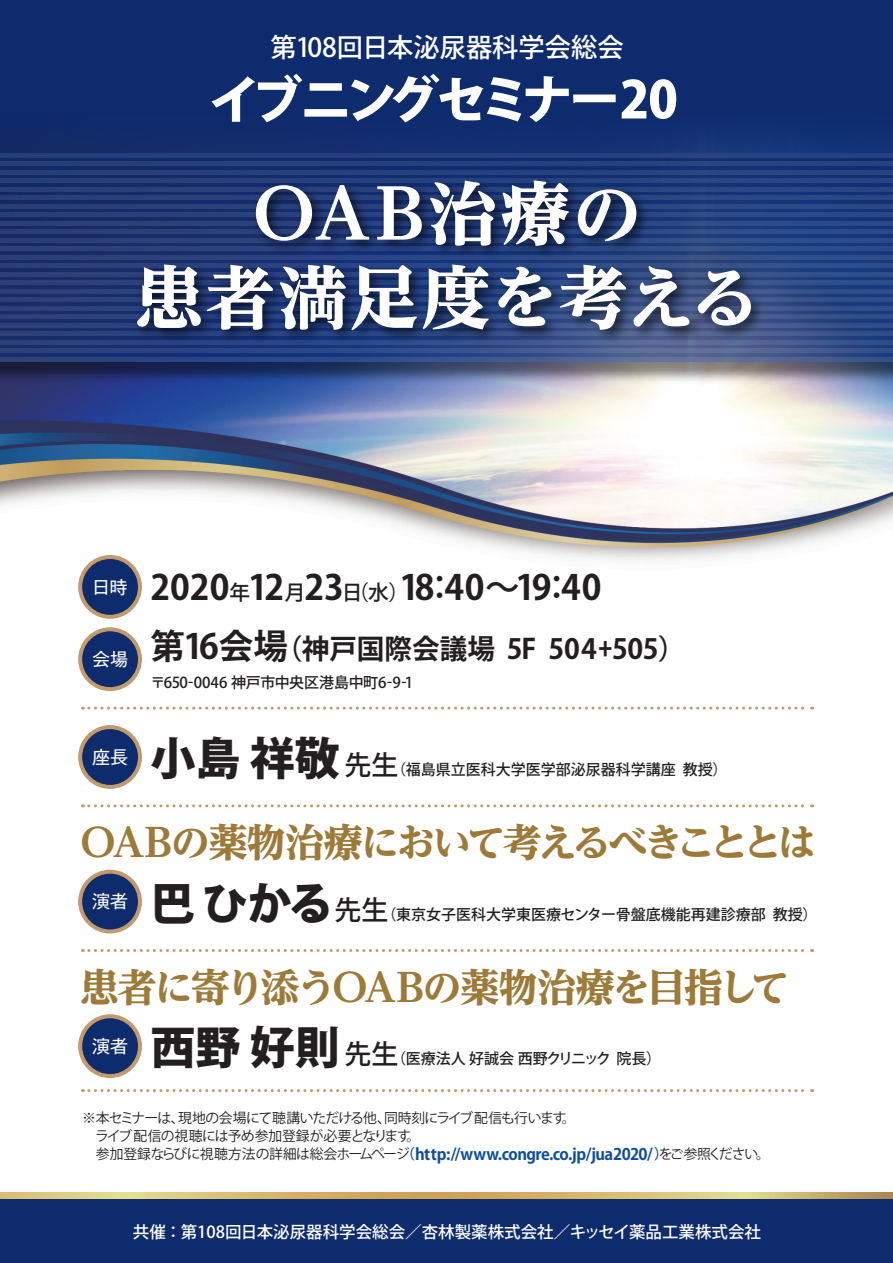
<style>
.page{position:relative;width:893px;height:1263px;background:#fff}
.page>*{position:absolute;margin:0;border:0;box-sizing:border-box;transform-origin:0 0}
.t1{font:800 69px/84px "UD Reimin Pro";letter-spacing:.035em;color:#fff;text-align:center}
.t2{font:800 51px "Koz Go Pro";letter-spacing:-.09em;color:#fff}
.t3{font:800 39px "UD Reimin Pro";letter-spacing:-.07em;color:#9d7a38}
.t4{font:700 34.5px "Koz Go Pro";color:#231f20}
.t5{font:700 27.6px "Koz Go Pro";color:#231f20}
.t6{font:500 26.25px "Koz Go Pro";color:#fff}
.t7{font:18px "Gothic MB101 Pro";color:#fff}
.t8{font:500 16.5px "Koz Go Pro";color:#fff}
.t9{font:500 15px "Koz Go Pro";color:#231f20}
.t10{font:500 15px "Koz Go Pro";letter-spacing:-.02em;color:#231f20}
.t11{font:13.8px "Koz Go Pro";letter-spacing:-.05em;color:#231f20}
.s1{font-weight:500;font-size:20.7px}
.s2{font-weight:500}
.s3{font-size:34.5px}
.s4{font-weight:800;font-size:45px}
.s5{font-size:27px}
.s6{font-weight:700;color:#0d4da1}
.s7{font-weight:700;font-size:15.9px;color:#0d4da1}
</style>
<div class="page">
<img style="left:0;top:387px;width:893px;height:247px">
<div style="left:0;top:0;width:893px;height:234px;background:#0d2b6d"></div>
<img style="left:0;top:361px;width:893px;height:26px">
<svg style="left:0;top:157px;width:893px;height:200px"></svg>
<svg style="left:0;top:323px;width:893px;height:4px"></svg>
<svg style="left:0;top:332px;width:893px;height:4px"></svg>
<svg style="left:0;top:340px;width:893px;height:4px"></svg>
<svg style="left:0;top:349px;width:893px;height:4px"></svg>
<svg style="left:0;top:357px;width:893px;height:4px"></svg>
<svg style="left:0;top:315px;width:893px;height:4px"></svg>
<svg style="left:0;top:306px;width:893px;height:4px"></svg>
<svg style="left:0;top:298px;width:893px;height:4px"></svg>
<svg style="left:0;top:289px;width:893px;height:4px"></svg>
<svg style="left:0;top:281px;width:893px;height:4px"></svg>
<svg style="left:0;top:272px;width:893px;height:4px"></svg>
<svg style="left:0;top:264px;width:893px;height:4px"></svg>
<svg style="left:0;top:255px;width:893px;height:4px"></svg>
<svg style="left:0;top:247px;width:893px;height:4px"></svg>
<svg style="left:0;top:238px;width:893px;height:4px"></svg>
<svg style="left:0;top:230px;width:893px;height:4px"></svg>
<svg style="left:0;top:221px;width:893px;height:4px"></svg>
<svg style="left:0;top:213px;width:893px;height:4px"></svg>
<svg style="left:0;top:204px;width:893px;height:4px"></svg>
<svg style="left:0;top:196px;width:893px;height:4px"></svg>
<svg style="left:0;top:187px;width:893px;height:4px"></svg>
<hr style="left:0;top:179px;width:893px;height:4px;background:#283f77">
<hr style="left:0;top:170px;width:893px;height:4px;background:#273f78">
<hr style="left:0;top:162px;width:893px;height:4px;background:#27417e">
<hr style="left:0;top:153px;width:893px;height:4px;background:#26407d">
<svg style="left:0;top:1193px;width:893px;height:6px;background:#d6ba71"></svg>
<div style="left:0;top:1199px;width:893px;height:64px;background:#0d2b6d"></div>
<svg style="left:89px;top:707px;width:724px;height:3px"></svg>
<svg style="left:89px;top:804px;width:724px;height:3px"></svg>
<svg style="left:78px;top:555px;width:64px;height:64px"></svg>
<div style="left:82px;top:559px;width:56px;height:56px;background:#0d2b6d;border-radius:50%"></div>
<svg style="left:78px;top:627px;width:64px;height:64px"></svg>
<div style="left:82px;top:631px;width:56px;height:56px;background:#0d2b6d;border-radius:50%"></div>
<svg style="left:78px;top:725px;width:64px;height:64px"></svg>
<div style="left:82px;top:729px;width:56px;height:56px;background:#0d2b6d;border-radius:50%"></div>
<svg style="left:78px;top:870px;width:64px;height:63px"></svg>
<div style="left:82px;top:874px;width:56px;height:55px;background:#0d2b6d;border-radius:50%"></div>
<img style="left:125px;top:169px;width:657px;height:204px">
<svg style="left:89px;top:949px;width:724px;height:3px"></svg>
<svg style="left:89px;top:1089px;width:724px;height:3px"></svg>
<svg style="left:78px;top:1014px;width:64px;height:64px"></svg>
<div style="left:82px;top:1018px;width:56px;height:56px;background:#0d2b6d;border-radius:50%"></div>
<h3 class="t6" style="left:271px;top:31px;width:354px">第108回日本泌尿器科学会総会</h3>
<h2 class="t2" style="left:209px;top:66px;width:471px">イブニングセミナー20</h2>
<h1 class="t1" style="left:135px;top:171px;width:626px">OAB治療の<br>患者満足度を考える</h1>
<h3 class="t7" style="left:92px;top:572px;width:37px">日時</h3>
<h3 class="t7" style="left:92px;top:644px;width:37px">会場</h3>
<h3 class="t7" style="left:92px;top:742px;width:37px">座長</h3>
<h3 class="t4" style="left:151px;top:565px;width:452px">2020<span class="s1">年</span>12<span class="s1">月</span>23<span class="s1">日（水）</span>18<span class="s2">：</span>40<span class="s2">～</span>19<span class="s2">：</span>40</h3>
<h3 class="t5" style="left:151px;top:631px;width:537px"><span class="s3">第16会場</span>（神戸国際会議場 5F 504+505）</h3>
<p class="t10" style="left:150px;top:672px;width:264px">〒650-0046 神戸市中央区港島中町6-9-1</p>
<p class="t9" style="left:151px;top:760px;width:578px"><span class="s4">小島 祥敬</span><span class="s5">先生</span>（福島県立医科大学医学部泌尿器科学講座 教授）</p>
<h3 class="t3" style="left:80px;top:810px;width:737px">OABの薬物治療において考えるべきこととは</h3>
<h3 class="t7" style="left:92px;top:886px;width:37px">演者</h3>
<p class="t9" style="left:150px;top:904px;width:669px"><span class="s4">巴 ひかる</span><span class="s5">先生</span>（東京女子医科大学東医療センター骨盤底機能再建診療部 教授）</p>
<h3 class="t3" style="left:80px;top:955px;width:711px">患者に寄り添うOABの薬物治療を目指して</h3>
<h3 class="t7" style="left:92px;top:1031px;width:37px">演者</h3>
<p class="t9" style="left:151px;top:1049px;width:512px"><span class="s4">西野 好則</span><span class="s5">先生</span>（医療法人 好誠会 西野クリニック 院長）</p>
<p class="t11" style="left:82px;top:1109px;width:495px">※本セミナーは、現地の会場にて聴講いただける他、同時刻にライブ配信も行います。</p>
<p class="t11" style="left:95px;top:1127px;width:326px">ライブ配信の視聴には予め参加登録が必要となります。</p>
<p class="t11" style="left:82px;top:1145px;width:689px">　参加登録ならびに視聴方法の詳細は総会ホームページ<span class="s6">（</span><span class="s7">http://www.congre.co.jp/jua2020/</span><span class="s6">）</span>をご参照ください。</p>
<p class="t8" style="left:133px;top:1221px;width:630px">共催：第108回日本泌尿器科学会総会／杏林製薬株式会社／キッセイ薬品工業株式会社</p>
</div>
